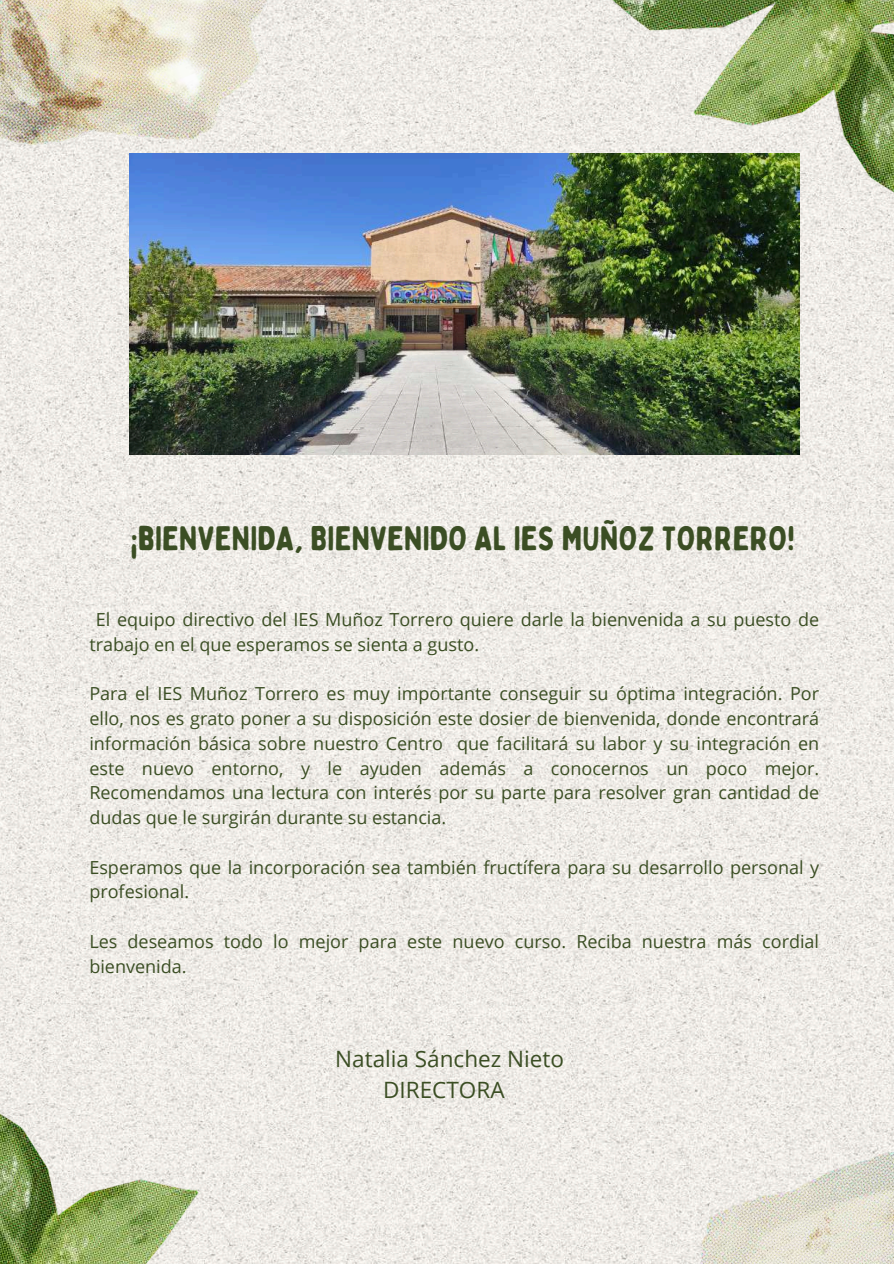
<style>
.page{position:relative;width:894px;height:1264px;background:#fff}
.page>*{position:absolute;margin:0;border:0;box-sizing:border-box;transform-origin:0 0}
.t1{font:33.9px "Bobby Jones Soft";color:#3b4e24}
.t2{font:22.5px/31.5px "Open Sans";color:#3b4e24;text-align:center}
.t3{font:18px/24.8px "Open Sans";color:#3b4e24}
</style>
<div class="page">
<img style="left:0;top:0;width:893px;height:1263px">
<img style="left:622px;top:1089px;width:271px;height:174px">
<img style="left:0;top:1089px;width:319px;height:174px">
<img style="left:572px;top:0;width:321px;height:215px">
<img style="left:0;top:0;width:389px;height:221px">
<img style="left:129px;top:153px;width:670px;height:302px">
<h1 class="t1" style="left:131px;top:517px;width:665px">¡bIENVENIDA, BIENVENIDO AL IES MUÑOZ TORRERO!</h1>
<p class="t3" style="left:89px;top:606px;width:731px;text-indent:7px">El equipo directivo del IES Muñoz Torrero quiere darle la bienvenida a su puesto de trabajo en el que esperamos se sienta a gusto.</p>
<p class="t3" style="left:89px;top:681px;width:731px;text-align:justify">Para el IES Muñoz Torrero es muy importante conseguir su óptima integración. Por ello, nos es grato poner a su disposición este dosier de bienvenida, donde encontrará información básica sobre nuestro Centro que facilitará su labor y su integración en este nuevo entorno, y le ayuden además a conocernos un poco mejor.<br>Recomendamos una lectura con interés por su parte para resolver gran cantidad de dudas que le surgirán durante su estancia.</p>
<p class="t3" style="left:89px;top:854px;width:731px">Esperamos que la incorporación sea también fructífera para su desarrollo personal y profesional.</p>
<p class="t3" style="left:89px;top:928px;width:731px">Les deseamos todo lo mejor para este nuevo curso. Reciba nuestra más cordial bienvenida.</p>
<p class="t2" style="left:335px;top:1042px;width:230px">Natalia Sánchez Nieto<br>DIRECTORA</p>
</div>
